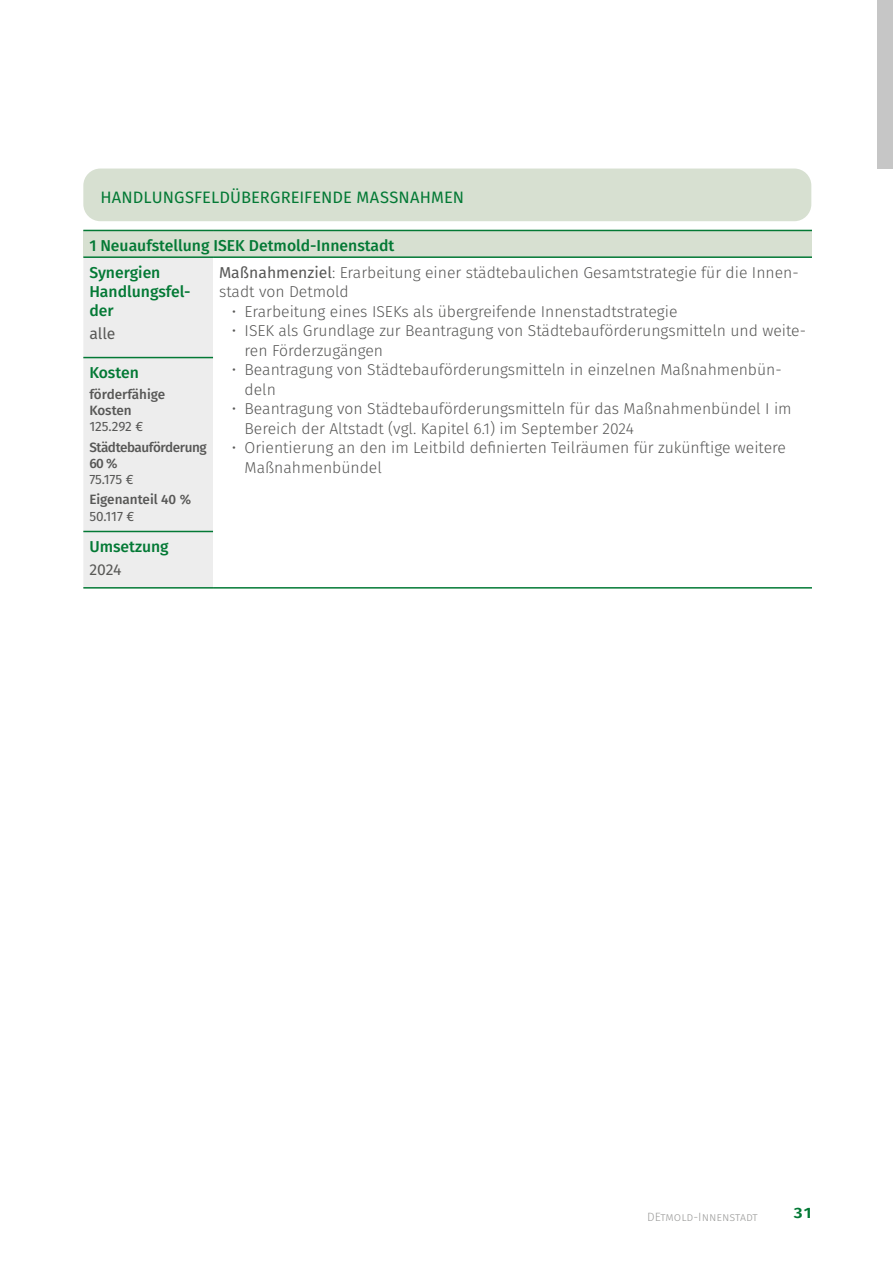
<style>
.page{position:relative;width:893px;height:1263px;background:#fff}
.page>*{position:absolute;margin:0;border:0;box-sizing:border-box;transform-origin:0 0}
.t1{font:16.5px "Fira Sans";letter-spacing:.005em;color:#037935}
.t2{font:300 15.75px/19.5px "Fira Sans";color:#575756}
.t3{font:500 15.75px/26.7px "Fira Sans";color:#037935}
.t4{font:15.75px "Fira Sans";color:#585856}
.t5{font:600 15px "Fira Sans";color:#037935;scale:1.15 1}
.t6{font:500 13.5px/16.2px "Fira Sans";color:#575756}
.t7{font:13.5px "Fira Sans";letter-spacing:-.005em;color:#575756}
.t8{font:500 13.5px/16.2px "Fira Sans";letter-spacing:-.03em;color:#575756}
.t9{font:300 12px "Fira Sans";color:#9d9d9c}
.s1{font-weight:400}
</style>
<div class="page">
<div style="left:878px;top:0;width:15px;height:169px;background:#c6c6c6"></div>
<div style="left:83px;top:169px;width:728px;height:52px;background:#d7e0d1;border-radius:17px"></div>
<div style="left:83px;top:230px;width:729px;height:27px;background:#d7e0d1"></div>
<div style="left:83px;top:258px;width:130px;height:329px;background:#ededed"></div>
<hr style="left:83px;top:256px;width:130px;height:2px;background:#037935">
<hr style="left:213px;top:256px;width:599px;height:2px;background:#037935">
<hr style="left:83px;top:357px;width:130px;height:1px;background:#037935">
<hr style="left:83px;top:531px;width:130px;height:1px;background:#037935">
<hr style="left:83px;top:230px;width:130px;height:1px;background:#037935">
<hr style="left:213px;top:230px;width:599px;height:1px;background:#037935">
<hr style="left:83px;top:587px;width:130px;height:2px;background:#037935">
<hr style="left:213px;top:587px;width:599px;height:2px;background:#037935">
<p class="t1" style="left:100px;top:184px;width:365px">HANDLUNGSFELDÜBERGREIFENDE MASSNAHMEN</p>
<p class="t3" style="left:89px;top:232px;width:307px">1 Neuaufstellung ISEK Detmold-Innenstadt<br>Synergien</p>
<p class="t3" style="left:89px;top:281px;width:103px;line-height:18.9px">Handlungsfel&shy;der</p>
<p class="t4" style="left:89px;top:321px;width:28px">alle</p>
<p class="t2" style="left:219px;top:263px;width:581px"><span class="s1">Maßnahmenziel</span>: Erarbeitung einer städtebaulichen Gesamtstrategie für die Innen&shy;stadt von Detmold</p>
<p class="t2" style="left:232px;top:302px;width:447px">• Erarbeitung eines ISEKs als übergreifende Innenstadtstrategie</p>
<p class="t2" style="left:245px;top:321px;width:563px;text-indent:-13px">• ISEK als Grundlage zur Beantragung von Städtebauförderungsmitteln und weite&shy;ren Förderzugängen</p>
<p class="t2" style="left:245px;top:360px;width:539px;text-indent:-13px">• Beantragung von Städtebauförderungsmitteln in einzelnen Maßnahmenbün&shy;deln</p>
<p class="t2" style="left:245px;top:399px;width:549px;text-indent:-13px">• Beantragung von Städtebauförderungsmitteln für das Maßnahmenbündel I im<br>Bereich der Altstadt (vgl. Kapitel 6.1) im September 2024</p>
<p class="t2" style="left:245px;top:438px;width:543px;text-indent:-13px">• Orientierung an den im Leitbild definierten Teilräumen für zukünftige weitere<br>Maßnahmenbündel</p>
<p class="t3" style="left:89px;top:359px;width:51px">Kosten</p>
<p class="t6" style="left:89px;top:385px;width:77px">förderfähige<br>Kosten</p>
<p class="t7" style="left:89px;top:416px;width:55px">125.292 €</p>
<p class="t8" style="left:89px;top:438px;width:119px">Städtebauförderung<br>60 %</p>
<p class="t7" style="left:89px;top:469px;width:46px">75.175 €</p>
<p class="t6" style="left:89px;top:491px;width:103px">Eigenanteil 40 %</p>
<p class="t7" style="left:89px;top:506px;width:47px">50.117 €</p>
<p class="t3" style="left:89px;top:533px;width:81px">Umsetzung</p>
<p class="t4" style="left:89px;top:558px;width:34px">2024</p>
<p class="t9" style="left:647px;top:1209px;width:112px">DEtmold-Innenstadt</p>
<p class="t5" style="left:794px;top:1201px;width:17px">31</p>
</div>
